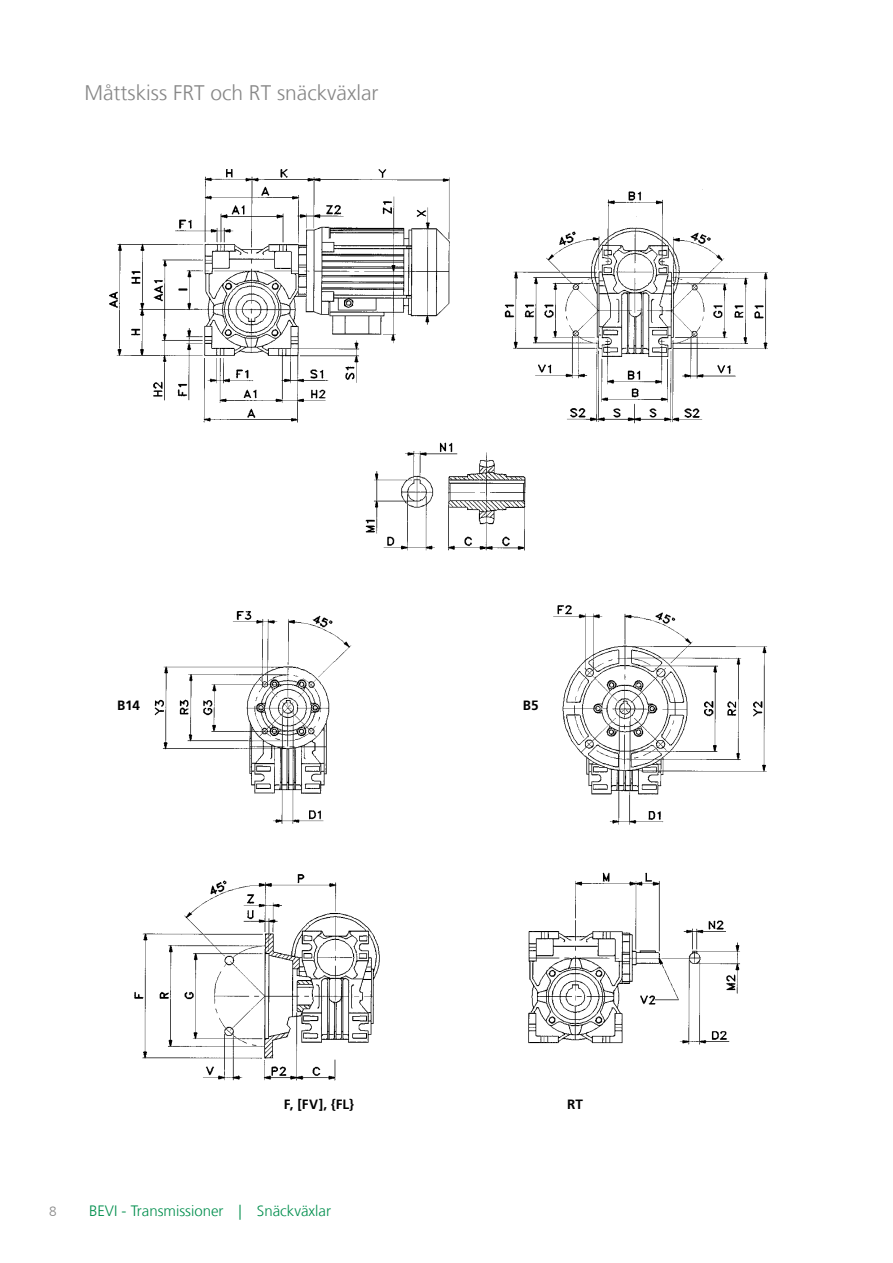
<style>
.page{position:relative;width:893px;height:1263px;background:#fff}
.page>*{position:absolute;margin:0;border:0;box-sizing:border-box;transform-origin:0 0}
.t1{font:300 21px "Frutiger LT Com";color:#878787}
.t2{font:300 15px "Frutiger LT Com";color:#008e4d}
.t3{font:700 13.5px "Frutiger LT Com";letter-spacing:.01em;color:#000}
.t4{font:300 13.5px "Frutiger LT Com";color:#878787}
</style>
<div class="page">
<img style="left:109px;top:169px;width:658px;height:911px">
<h1 class="t1" style="left:84px;top:81px;width:296px">Måttskiss FRT och RT snäckväxlar</h1>
<p class="t3" style="left:117px;top:697px;width:24px">B14</p>
<p class="t3" style="left:523px;top:697px;width:17px">B5</p>
<p class="t3" style="left:284px;top:1096px;width:72px">F, [FV], {FL}</p>
<p class="t3" style="left:567px;top:1096px;width:18px">RT</p>
<p class="t4" style="left:49px;top:1204px;width:9px">8</p>
<p class="t2" style="left:89px;top:1202px;width:243px">BEVI - Transmissioner | Snäckväxlar</p>
</div>
